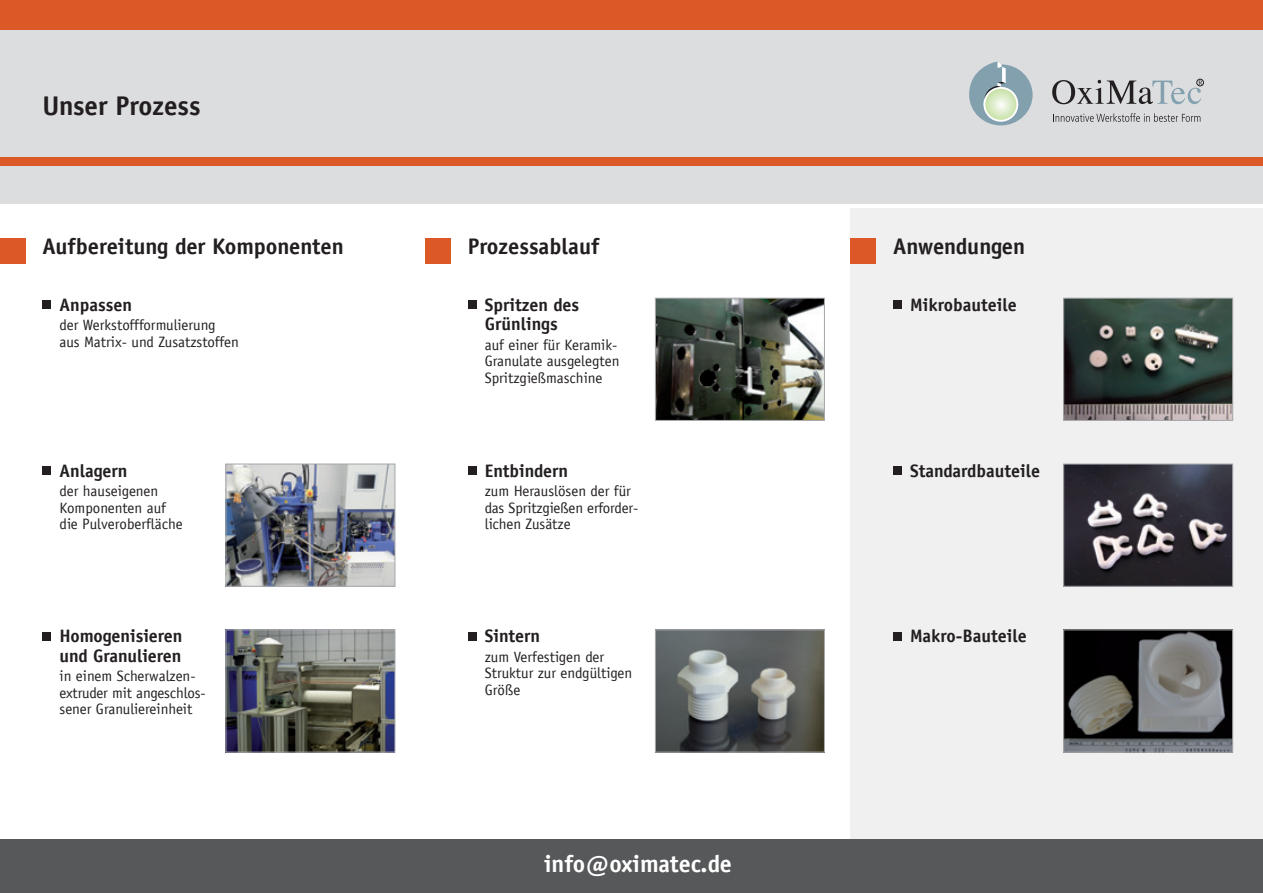
<style>
.page{position:relative;width:1263px;height:893px;background:#fff}
.page>*{position:absolute;margin:0;border:0;box-sizing:border-box;transform-origin:0 0}
.t1{font:700 27px "Officina Sans LT";color:#231f20}
.t2{font:700 24px "Officina Sans LT";color:#fff}
.t3{font:700 22.5px "Officina Sans LT";color:#231f20}
.t4{font:700 18px/19.5px "Officina Sans LT";color:#231f20}
.t5{font:15px/16.5px "Officina Sans LT";color:#231f20}
.t6{font:15px "ITC Officina Sans LT Book";color:#231f20}
.s1{font-family:"Officina Sans LT"}
</style>
<div class="page">
<div style="left:850px;top:208px;width:413px;height:685px;background:#f0f0f1"></div>
<div style="left:0;top:30px;width:1263px;height:174px;background:#dcdddf"></div>
<div style="left:0;top:0;width:1263px;height:30px;background:#dd5827"></div>
<div style="left:425px;top:238px;width:26px;height:26px;background:#dd5827"></div>
<div style="left:0;top:238px;width:26px;height:26px;background:#dd5827"></div>
<div style="left:850px;top:238px;width:26px;height:26px;background:#dd5827"></div>
<div style="left:0;top:157px;width:1263px;height:9px;background:#dd5827"></div>
<div style="left:0;top:840px;width:1263px;height:53px;background:#57585a"></div>
<div style="left:1196px;top:79px;width:8px;height:7px;border:1px solid #231f20;border-radius:50%"></div>
<svg style="left:1053px;top:113px;width:147px;height:9px"></svg>
<svg style="left:1052px;top:80px;width:150px;height:24px"></svg>
<svg style="left:969px;top:62px;width:63px;height:63px"></svg>
<div style="left:43px;top:301px;width:8px;height:8px;background:#231f20"></div>
<div style="left:468px;top:301px;width:8px;height:8px;background:#231f20"></div>
<div style="left:893px;top:301px;width:8px;height:8px;background:#231f20"></div>
<div style="left:43px;top:466px;width:8px;height:9px;background:#231f20"></div>
<div style="left:468px;top:466px;width:8px;height:9px;background:#231f20"></div>
<div style="left:893px;top:466px;width:8px;height:9px;background:#231f20"></div>
<div style="left:468px;top:632px;width:8px;height:9px;background:#231f20"></div>
<div style="left:893px;top:632px;width:8px;height:9px;background:#231f20"></div>
<div style="left:43px;top:632px;width:8px;height:9px;background:#231f20"></div>
<img style="left:227px;top:465px;width:166px;height:120px">
<div style="left:225px;top:463px;width:170px;height:124px;border:1px solid #a8a9ad"></div>
<img style="left:657px;top:300px;width:166px;height:119px">
<div style="left:655px;top:298px;width:170px;height:123px;border:1px solid #a8a9ad"></div>
<img style="left:1065px;top:300px;width:166px;height:119px">
<div style="left:1063px;top:298px;width:170px;height:123px;border:1px solid #a8a9ad"></div>
<img style="left:1065px;top:465px;width:166px;height:120px">
<div style="left:1063px;top:463px;width:170px;height:124px;border:1px solid #a8a9ad"></div>
<img style="left:657px;top:631px;width:166px;height:120px">
<div style="left:655px;top:629px;width:170px;height:124px;border:1px solid #a8a9ad"></div>
<img style="left:1065px;top:631px;width:166px;height:120px">
<div style="left:1063px;top:629px;width:170px;height:124px;border:1px solid #a8a9ad"></div>
<img style="left:227px;top:631px;width:166px;height:120px">
<div style="left:225px;top:629px;width:170px;height:124px;border:1px solid #a8a9ad"></div>
<h1 class="t1" style="left:43px;top:89px;width:160px">Unser Prozess</h1>
<h3 class="t3" style="left:43px;top:233px;width:303px">Aufbereitung der Komponenten</h3>
<h3 class="t3" style="left:468px;top:233px;width:133px">Prozessablauf</h3>
<p class="t4" style="left:60px;top:295px;width:74px">Anpassen</p>
<p class="t5" style="left:60px;top:317px;width:181px">der Werkstoffformulierung aus Matrix- und Zusatzstoffen</p>
<p class="t4" style="left:60px;top:460px;width:70px">Anlagern</p>
<p class="t5" style="left:60px;top:483px;width:108px">der hauseigenen<br>Komponenten auf</p>
<p class="t6" style="left:60px;top:515px;width:125px"><span class="s1">die P</span>ulveroberfläche</p>
<p class="t4" style="left:485px;top:295px;width:96px">Spritzen des<br>Grünlings</p>
<p class="t5" style="left:485px;top:336px;width:136px">auf einer für Keramik-<br>Granulate ausgelegten<br>Spritzgießmaschine</p>
<p class="t4" style="left:485px;top:460px;width:85px">Entbindern</p>
<p class="t5" style="left:485px;top:483px;width:155px">zum Herauslösen der für das Spritzgießen erforder&shy;lichen Zusätze</p>
<h3 class="t3" style="left:893px;top:233px;width:134px">Anwendungen</h3>
<p class="t4" style="left:910px;top:295px;width:108px">Mikrobauteile</p>
<p class="t4" style="left:910px;top:460px;width:131px">Standardbauteile</p>
<p class="t4" style="left:60px;top:626px;width:125px">Homogenisieren</p>
<p class="t4" style="left:910px;top:626px;width:118px">Makro-Bauteile</p>
<p class="t4" style="left:60px;top:646px;width:124px">und Granulieren</p>
<p class="t5" style="left:60px;top:668px;width:148px">in einem Scherwalzen&shy;extruder mit angeschlos&shy;sener Granuliereinheit</p>
<p class="t4" style="left:485px;top:626px;width:57px">Sintern</p>
<p class="t5" style="left:485px;top:649px;width:149px">zum Verfestigen der<br>Struktur zur endgültigen<br>Größe</p>
<h2 class="t2" style="left:544px;top:849px;width:189px">info@oximatec.de</h2>
</div>
